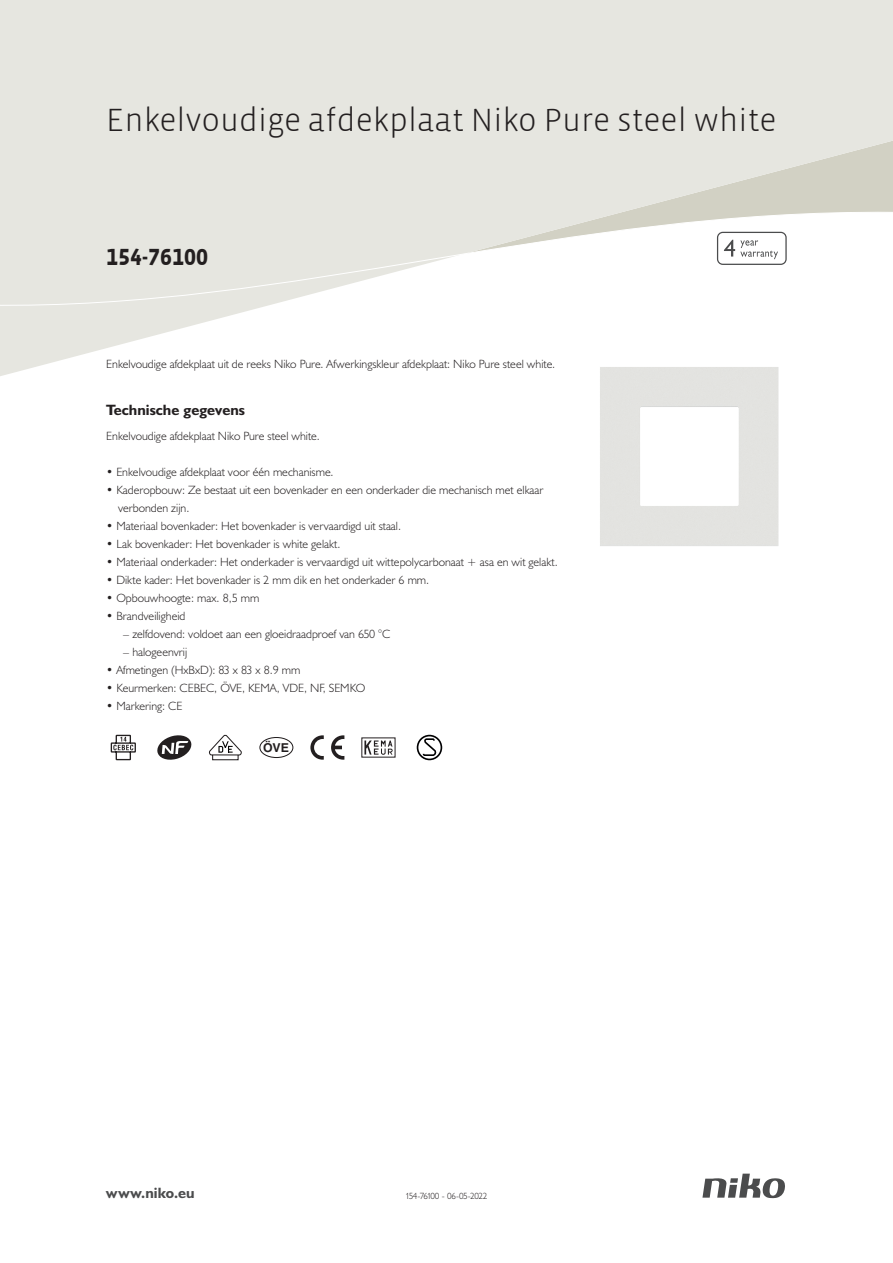
<style>
.page{position:relative;width:893px;height:1263px;background:#fff}
.page>*{position:absolute;margin:0;border:0;box-sizing:border-box;transform-origin:0 0}
.Title_datasheets{font:300 33px "Vista Sans";color:#231f20}
.Article_number{font:700 24px "Vista Sans Alt";color:#231f20}
.Titles_parts{font:700 15px "Humanist 521 BT";color:#231f20}
.t1{font:700 15px "Humanist 521 BT";letter-spacing:.005em;color:#4b4c4d}
.t2{font:700 12.3px "Helvetica";color:#231f20}
.USP_Bullets{font:300 12px/18px "Humanist 521 BT";color:#231f20}
.Platte_tekst_CAB{font:300 12px "Humanist 521 BT";color:#231f20}
.USP_Bullets_level_2{font:300 12px "Humanist 521 BT";color:#231f20}
.Revision{font:300 9px "Humanist 521 BT";letter-spacing:-.04em;color:#231f20}
</style>
<div class="page">
<svg style="left:702px;top:1173px;width:83px;height:25px"></svg>
<svg style="left:111px;top:735px;width:25px;height:25px"></svg>
<svg style="left:157px;top:735px;width:34px;height:25px"></svg>
<svg style="left:209px;top:735px;width:33px;height:25px"></svg>
<div style="left:259px;top:737px;width:34px;height:21px;border:1px solid #231f20;border-radius:50%"></div>
<svg style="left:331px;top:735px;width:13px;height:25px"></svg>
<svg style="left:310px;top:735px;width:14px;height:25px"></svg>
<svg style="left:364px;top:740px;width:29px;height:15px"></svg>
<svg style="left:417px;top:735px;width:25px;height:25px"></svg>
<svg style="left:0;top:0;width:893px;height:376px;fill:#e6e6e0"></svg>
<svg style="left:0;top:209px;width:893px;height:101px"></svg>
<svg style="left:717px;top:232px;width:70px;height:33px"></svg>
<img style="left:591px;top:358px;width:196px;height:188px">
<p class="Title_datasheets" style="left:106px;top:100px;width:672px">Enkelvoudige afdekplaat Niko Pure steel white</p>
<p class="Article_number" style="left:106px;top:242px;width:103px">154-76100</p>
<p class="Platte_tekst_CAB" style="left:106px;top:356px;width:450px">Enkelvoudige afdekplaat uit de reeks Niko Pure. Afwerkingskleur afdekplaat: Niko Pure steel white.</p>
<p class="Titles_parts" style="left:106px;top:401px;width:140px">Technische gegevens</p>
<p class="Platte_tekst_CAB" style="left:106px;top:428px;width:215px">Enkelvoudige afdekplaat Niko Pure steel white.</p>
<p class="USP_Bullets" style="left:106px;top:462px;width:229px">• Enkelvoudige afdekplaat voor één mechanisme.</p>
<p class="USP_Bullets" style="left:118px;top:480px;width:427px;text-indent:-12px">• Kaderopbouw: Ze bestaat uit een bovenkader en een onderkader die mechanisch met elkaar verbonden zijn.</p>
<p class="USP_Bullets" style="left:106px;top:516px;width:296px">• Materiaal bovenkader: Het bovenkader is vervaardigd uit staal.</p>
<p class="USP_Bullets" style="left:106px;top:534px;width:236px">• Lak bovenkader: Het bovenkader is white gelakt.</p>
<p class="USP_Bullets" style="left:106px;top:552px;width:453px">• Materiaal onderkader: Het onderkader is vervaardigd uit wittepolycarbonaat + asa en wit gelakt.</p>
<p class="USP_Bullets" style="left:106px;top:570px;width:324px">• Dikte kader: Het bovenkader is 2 mm dik en het onderkader 6 mm.</p>
<p class="USP_Bullets" style="left:106px;top:588px;width:155px">• Opbouwhoogte: max. 8,5 mm</p>
<p class="USP_Bullets" style="left:106px;top:606px;width:81px">• Brandveiligheid</p>
<p class="USP_Bullets_level_2" style="left:123px;top:626px;width:268px">– zelfdovend: voldoet aan een gloeidraadproef van 650 °C</p>
<p class="USP_Bullets_level_2" style="left:123px;top:644px;width:65px">– halogeenvrij</p>
<p class="USP_Bullets" style="left:106px;top:660px;width:196px">• Afmetingen (HxBxD): 83 x 83 x 8.9 mm</p>
<p class="USP_Bullets" style="left:106px;top:678px;width:260px">• Keurmerken: CEBEC, ÖVE, KEMA, VDE, NF, SEMKO</p>
<p class="USP_Bullets" style="left:106px;top:696px;width:78px">• Markering: CE</p>
<p class="t2" style="left:263px;top:741px;width:28px">ÖVE</p>
<p class="t1" style="left:106px;top:1184px;width:90px">www.niko.eu</p>
<p class="Revision" style="left:406px;top:1190px;width:83px">154-76100 - 06-05-2022</p>
</div>
